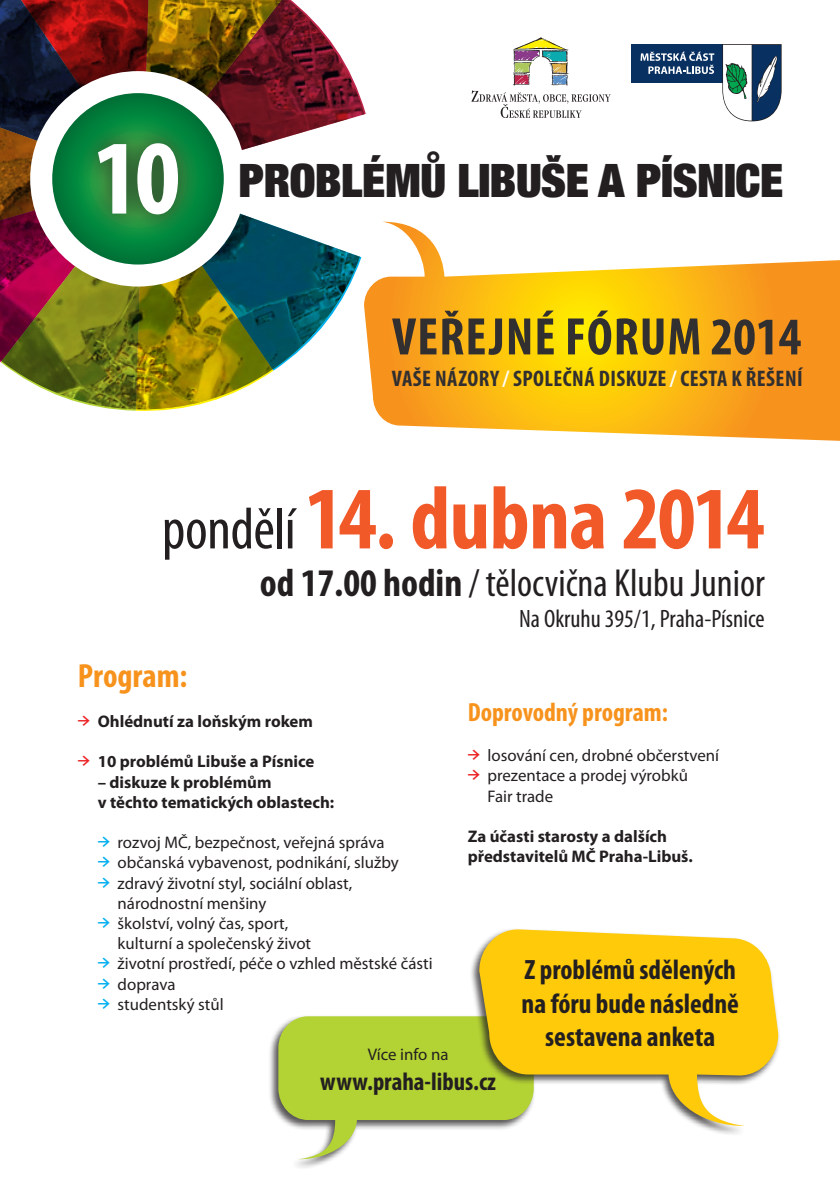
<style>
.page{position:relative;width:840px;height:1191px;background:#fff}
.page>*{position:absolute;margin:0;border:0;box-sizing:border-box;transform-origin:0 0}
.t1{font:700 condensed 89.8px "Myriad Pro";letter-spacing:-.03em;color:#f15929}
.t2{font:700 condensed 53.2px "Myriad Pro";letter-spacing:.02em;color:#312f30}
.t3{font:900 condensed 46.2px "Helvetica Neue LT Pro";letter-spacing:-.01em;color:#231f20}
.t4{font:condensed 39.2px "Myriad Pro";color:#231f20}
.t5{font:700 condensed 33.6px "Myriad Pro";color:#f7931d}
.t6{font:700 condensed 28px/33.6px "Myriad Pro";color:#231f20;text-align:center}
.t7{font:700 condensed 26.4px "Myriad Pro";color:#f7931d}
.t8{font:condensed 25.2px "Myriad Pro";color:#231f20}
.t9{font:700 condensed 25.2px "Myriad Pro";color:#231f20}
.t10{font:700 condensed 22.6px "Myriad Pro";letter-spacing:.02em;color:#312f30}
.t11{font:16.8px/20.2px "Myriad Pro";color:#231f20}
.t12{font:700 16.8px/20.2px "Myriad Pro";color:#231f20}
.s1{color:#fff}
.s2{font-weight:400;font-size:58.8px;color:#231f20}
.s3{font-weight:700}
.s4{font-family:"Zeppelin 32";font-weight:400;color:#ee2325}
.s5{font-family:"Zeppelin 32";color:#00afef}
.s6{font-family:"Zeppelin 32";color:#ee2325}
</style>
<div class="page">
<svg style="left:471px;top:37px;width:139px;height:81px"></svg>
<img style="left:0;top:0;width:366px;height:411px">
<div style="left:268px;top:1014px;width:268px;height:155px;background:#231f20;opacity:.75"></div>
<svg style="left:278px;top:1016px;width:255px;height:143px"></svg>
<div style="left:469px;top:927px;width:311px;height:209px;background:#231f20;opacity:.75"></div>
<svg style="left:479px;top:929px;width:298px;height:197px;fill:#feca0a"></svg>
<svg style="left:364px;top:222px;width:475px;height:219px"></svg>
<div style="left:630px;top:44px;width:92px;height:39px;background:#083060"></div>
<svg style="left:722px;top:44px;width:59px;height:77px"></svg>
<svg style="left:640px;top:52px;width:74px;height:22px"></svg>
<h3 class="t3" style="left:238px;top:151px;width:546px">PROBLÉMŮ LIBUŠE A PÍSNICE</h3>
<h2 class="t2" style="left:392px;top:303px;width:410px">Veřejné fórum 2014</h2>
<h3 class="t10" style="left:391px;top:365px;width:412px">vaše názory <span class="s1">/</span> společná diskuze <span class="s1">/</span> cesta k řešení</h3>
<h1 class="t1" style="left:162px;top:462px;width:604px"><span class="s2">pondělí</span> 14. dubna 2014</h1>
<h3 class="t4" style="left:260px;top:559px;width:506px"><span class="s3">od 17.00 hodin</span> / tělocvična Klubu Junior</h3>
<h3 class="t8" style="left:519px;top:603px;width:247px">Na Okruhu 395/1, Praha-Písnice</h3>
<h3 class="t5" style="left:78px;top:654px;width:111px">Program:</h3>
<p class="t12" style="left:78px;top:710px;width:236px"><span class="s4">→</span> Ohlédnutí za loňským rokem</p>
<p class="t12" style="left:78px;top:751px;width:238px"><span class="s4">→</span> 10 problémů Libuše a Písnice</p>
<p class="t12" style="left:98px;top:771px;width:238px">– diskuze k problémům<br>v těchto tematických oblastech:</p>
<p class="t11" style="left:98px;top:832px;width:288px"><span class="s5">→</span> rozvoj MČ, bezpečnost, veřejná správa</p>
<p class="t11" style="left:98px;top:852px;width:302px"><span class="s5">→</span> občanská vybavenost, podnikání, služby</p>
<p class="t11" style="left:118px;top:872px;width:236px;text-indent:-20px"><span class="s5">→</span> zdravý životní styl, sociální oblast, národnostní menšiny</p>
<p class="t11" style="left:118px;top:913px;width:195px;text-indent:-20px"><span class="s5">→</span> školství, volný čas, sport, kulturní a společenský život</p>
<p class="t11" style="left:98px;top:953px;width:336px"><span class="s5">→</span> životní prostředí, péče o vzhled městské části</p>
<p class="t11" style="left:98px;top:973px;width:79px"><span class="s5">→</span> doprava</p>
<p class="t11" style="left:98px;top:993px;width:127px"><span class="s5">→</span> studentský stůl</p>
<h3 class="t7" style="left:467px;top:695px;width:202px">Doprovodný program:</h3>
<p class="t11" style="left:467px;top:745px;width:253px"><span class="s6">→</span> losování cen, drobné občerstvení</p>
<p class="t11" style="left:487px;top:765px;width:202px;text-indent:-20px"><span class="s6">→</span> prezentace a prodej výrobků<br>Fair trade</p>
<p class="t12" style="left:467px;top:825px;width:226px">Za účasti starosty a dalších představitelů MČ Praha-Libuš.</p>
<h3 class="t6" style="left:521px;top:952px;width:219px">Z problémů sdělených na fóru bude následně sestavena anketa</h3>
<p class="t11" style="left:367px;top:1043px;width:82px">Více info na</p>
<h3 class="t9" style="left:320px;top:1065px;width:177px">www.praha-libus.cz</h3>
</div>
